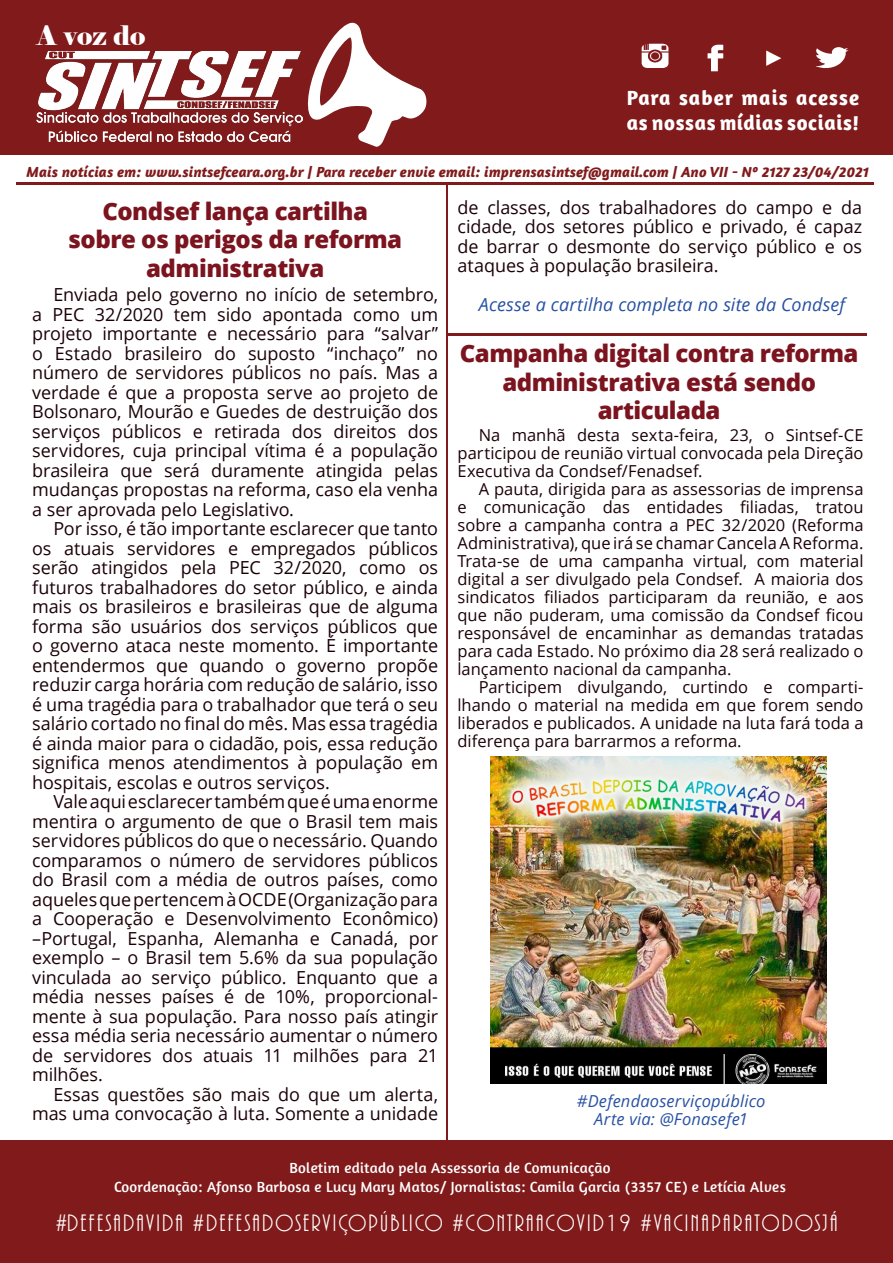
<style>
.page{position:relative;width:893px;height:1263px;background:#fff}
.page>*{position:absolute;margin:0;border:0;box-sizing:border-box;transform-origin:0 0}
.t1{font:26.85px "Elephant";color:#fff}
.t2{font:24.6px "ARBONNIE";letter-spacing:.09em;color:#fff}
.t3{font:800 24px/28.5px "Open Sans";letter-spacing:-.02em;color:#7b141e;text-align:center}
.t4{font:700 21px/25.2px "Amaranth";letter-spacing:.03em;color:#fff}
.t5{font:18px/19.5px "Open Sans";letter-spacing:-.005em;color:#1b0107;text-align:justify}
.t6{font:italic 18px "Open Sans";letter-spacing:.005em;color:#2851a3}
.t7{font:16.5px/18px "Open Sans";color:#1b0107;text-align:justify}
.t8{font:italic 16.5px "Open Sans";letter-spacing:.01em;color:#2851a3}
.t9{font:15px "Amaranth";letter-spacing:.02em;color:#fff}
.t10{font:italic 700 15px "Amaranth";letter-spacing:.01em;color:#811a1b}
</style>
<div class="page">
<div style="left:0;top:0;width:893px;height:154px;background:#811a1b"></div>
<svg style="left:307px;top:22px;width:120px;height:125px"></svg>
<div style="left:0;top:1140px;width:893px;height:123px;background:#811a1b"></div>
<img style="left:37px;top:51px;width:265px;height:90px">
<hr style="left:16px;top:182px;width:858px;height:2px;background:#811a1b">
<hr style="left:448px;top:333px;width:418px;height:2px;background:#811a1b">
<hr style="left:446px;top:183px;width:2px;height:957px;background:#811a1b">
<img style="left:641px;top:43px;width:28px;height:25px">
<img style="left:707px;top:44px;width:17px;height:28px">
<img style="left:766px;top:50px;width:16px;height:16px">
<img style="left:815px;top:47px;width:34px;height:21px">
<img style="left:490px;top:756px;width:337px;height:327px">
<p class="t1" style="left:37px;top:18px;width:110px">A voz do</p>
<p class="t4" style="left:627px;top:84px;width:234px">Para saber mais acesse as nossas mídias sociais!</p>
<p class="t10" style="left:26px;top:163px;width:844px">Mais notícias em: www.sintsefceara.org.br | Para receber envie email: imprensasintsef@gmail.com | Ano VII - Nº 2127 23/04/2021</p>
<p class="t3" style="left:68px;top:196px;width:335px">Condsef lança cartilha sobre os perigos da reforma administrativa</p>
<p class="t5" style="left:32px;top:284px;width:408px;text-indent:21px">Enviada pelo governo no início de setembro, a PEC 32/2020 tem sido apontada como um projeto importante e necessário para “salvar” o Estado brasileiro do suposto “inchaço” no número de servidores públicos no país. Mas a verdade é que a proposta serve ao projeto de Bolsonaro, Mourão e Guedes de destruição dos serviços públicos e retirada dos direitos dos servidores, cuja principal vítima é a população brasileira que será duramente atingida pelas mudanças propostas na reforma, caso ela venha a ser aprovada pelo Legislativo.</p>
<p class="t5" style="left:32px;top:518px;width:407px;text-indent:21px">Por isso, é tão importante esclarecer que tanto os atuais servidores e empregados públicos serão atingidos pela PEC 32/2020, como os futuros trabalhadores do setor público, e ainda mais os brasileiros e brasileiras que de alguma forma são usuários dos serviços públicos que o governo ataca neste momento. É importante entendermos que quando o governo propõe reduzir carga horária com redução de salário, isso é uma tragédia para o trabalhador que terá o seu salário cortado no final do mês. Mas essa tragédia é ainda maior para o cidadão, pois, essa redução significa menos atendimentos à população em hospitais, escolas e outros serviços.</p>
<p class="t5" style="left:32px;top:791px;width:407px;text-indent:21px">Vale aqui esclarecer também que é uma enorme mentira o argumento de que o Brasil tem mais servidores públicos do que o necessário. Quando comparamos o número de servidores públicos do Brasil com a média de outros países, como aqueles que pertencem à OCDE (Organização para a Cooperação e Desenvolvimento Econômico) –Portugal, Espanha, Alemanha e Canadá, por exemplo – o Brasil tem 5.6% da sua população vinculada ao serviço público. Enquanto que a média nesses países é de 10%, proporcional&shy;mente à sua população. Para nosso país atingir essa média seria necessário aumentar o número de servidores dos atuais 11 milhões para 21 milhões.</p>
<p class="t5" style="left:32px;top:1084px;width:407px;text-align:right">Essas questões são mais do que um alerta, mas uma convocação à luta. Somente a unidade</p>
<p class="t5" style="left:457px;top:197px;width:406px">de classes, dos trabalhadores do campo e da cidade, dos setores público e privado, é capaz de barrar o desmonte do serviço público e os ataques à população brasileira.</p>
<p class="t6" style="left:479px;top:292px;width:368px">Acesse a cartilha completa no site da Condsef</p>
<p class="t3" style="left:460px;top:338px;width:400px">Campanha digital contra reforma administrativa está sendo articulada</p>
<p class="t7" style="left:457px;top:426px;width:407px;text-indent:21px">Na manhã desta sexta-feira, 23, o Sintsef-CE participou de reunião virtual convocada pela Direção Executiva da Condsef/Fenadsef.</p>
<p class="t7" style="left:457px;top:480px;width:407px;text-indent:21px">A pauta, dirigida para as assessorias de imprensa e comunicação das entidades filiadas, tratou sobre a campanha contra a PEC 32/2020 (Reforma Administrativa), que irá se chamar Cancela A Reforma.<br>Trata-se de uma campanha virtual, com material digital a ser divulgado pela Condsef. A maioria dos sindicatos filiados participaram da reunião, e aos que não puderam, uma comissão da Condsef ficou responsável de encaminhar as demandas tratadas para cada Estado. No próximo dia 28 será realizado o lançamento nacional da campanha.</p>
<p class="t7" style="left:457px;top:678px;width:407px;text-indent:21px">Participem divulgando, curtindo e comparti&shy;lhando o material na medida em que forem sendo liberados e publicados. A unidade na luta fará toda a diferença para barrarmos a reforma.</p>
<p class="t8" style="left:577px;top:1090px;width:190px">#Defendaoserviçopúblico</p>
<p class="t8" style="left:594px;top:1108px;width:155px">Arte via: @Fonasefe1</p>
<p class="t9" style="left:289px;top:1159px;width:323px">Boletim editado pela Assessoria de Comunicação</p>
<p class="t9" style="left:114px;top:1178px;width:673px">Coordenação: Afonso Barbosa e Lucy Mary Matos/ Jornalistas: Camila Garcia (3357 CE) e Letícia Alves</p>
<p class="t2" style="left:56px;top:1210px;width:783px">#DEFESADAVIDA #DEFESADOSERVIÇOPÚBLICO #CONTRAACOVID19 #VACINAPARATODOSJÁ</p>
</div>
